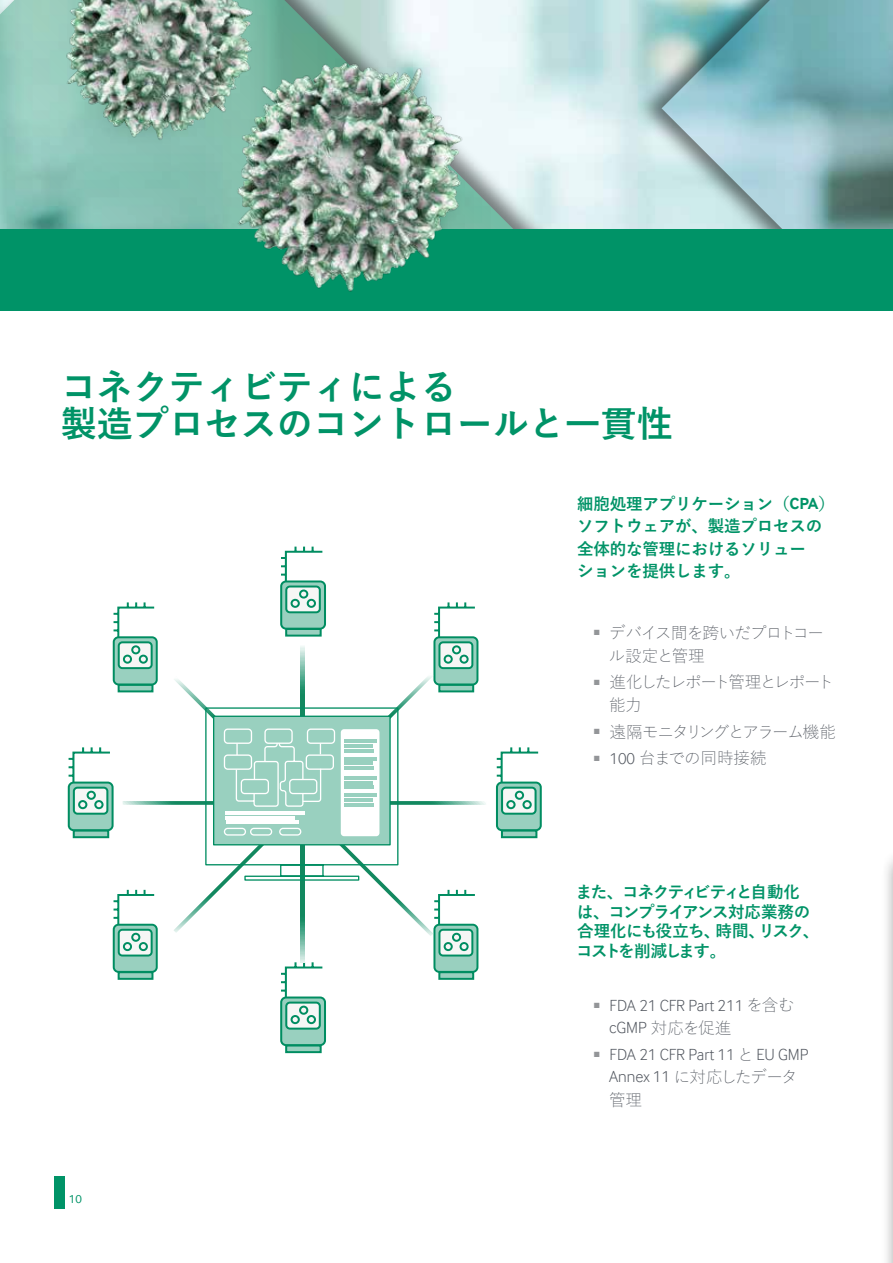
<style>
.page{position:relative;width:893px;height:1263px;background:#fff}
.page>*{position:absolute;margin:0;border:0;box-sizing:border-box;transform-origin:0 0}
.Headline{font:700 36px/37.5px "Yu Gothic";color:#009367}
.t1{font:300 16.5px/23px "Inter Face";color:#535860}
.Main_Body{font:700 16.5px/22.5px "Yu Gothic";letter-spacing:-.01em;color:#009367}
.Main_Body-2{font:700 16.5px/19.5px "Yu Gothic";letter-spacing:-.09em;color:#009367}
.t2{font:300 16.5px/22.5px "Yu Gothic";letter-spacing:-.055em;color:#535860}
.t3{font:300 16.5px/22.5px "Yu Gothic";letter-spacing:-.095em;color:#535860}
.t4{font:300 16.5px "Yu Gothic";letter-spacing:-.075em;color:#535860}
.t5{font:300 16.5px "Yu Gothic";letter-spacing:-.015em;color:#535860}
.t6{font:12px "Inter Face";color:#009367}
.s1{font-family:"Inter Face"}
.s2{font-family:"Yu Gothic"}
</style>
<div class="page">
<div style="left:880px;top:849px;width:13px;height:414px;background:#000;opacity:.5"></div>
<img style="left:608px;top:0;width:27px;height:230px">
<svg style="left:635px;top:0;width:27px;height:230px"></svg>
<svg style="left:662px;top:0;width:231px;height:230px"></svg>
<svg style="left:0;top:0;width:608px;height:230px"></svg>
<div style="left:0;top:230px;width:893px;height:80px;background:#009367"></div>
<img style="left:58px;top:0;width:202px;height:145px">
<img style="left:228px;top:53px;width:243px;height:239px">
<div style="left:439px;top:685px;width:34px;height:6px;background:#99d0bf"></div>
<div style="left:438px;top:684px;width:36px;height:8px;border:2px solid #008d61"></div>
<div style="left:434px;top:637px;width:43px;height:47px;background:#99d0bf;border-radius:5px"></div>
<div style="left:433px;top:636px;width:45px;height:49px;border:2px solid #008d61;border-radius:5px"></div>
<div style="left:439px;top:642px;width:33px;height:26px;background:#f6f6f5;border-radius:4px"></div>
<div style="left:438px;top:641px;width:35px;height:28px;border:2px solid #008d61;border-radius:4px"></div>
<svg style="left:433px;top:602px;width:44px;height:63px"></svg>
<div style="left:502px;top:830px;width:34px;height:7px;background:#99d0bf"></div>
<div style="left:501px;top:829px;width:36px;height:9px;border:2px solid #008d61"></div>
<div style="left:497px;top:782px;width:44px;height:48px;background:#99d0bf;border-radius:5px"></div>
<div style="left:496px;top:781px;width:46px;height:50px;border:2px solid #008d61;border-radius:5px"></div>
<div style="left:502px;top:788px;width:34px;height:26px;background:#f6f6f5;border-radius:4px"></div>
<div style="left:501px;top:787px;width:36px;height:28px;border:2px solid #008d61;border-radius:4px"></div>
<svg style="left:496px;top:747px;width:44px;height:63px"></svg>
<div style="left:286px;top:629px;width:35px;height:7px;background:#99d0bf"></div>
<div style="left:285px;top:628px;width:37px;height:9px;border:2px solid #008d61"></div>
<div style="left:281px;top:581px;width:44px;height:48px;background:#99d0bf;border-radius:5px"></div>
<div style="left:280px;top:580px;width:46px;height:50px;border:2px solid #008d61;border-radius:5px"></div>
<div style="left:286px;top:586px;width:34px;height:26px;background:#f6f6f5;border-radius:4px"></div>
<div style="left:285px;top:585px;width:36px;height:28px;border:2px solid #008d61;border-radius:4px"></div>
<svg style="left:280px;top:547px;width:44px;height:62px"></svg>
<div style="left:286px;top:1045px;width:35px;height:7px;background:#99d0bf"></div>
<div style="left:285px;top:1044px;width:37px;height:9px;border:2px solid #008d61"></div>
<div style="left:281px;top:997px;width:44px;height:48px;background:#99d0bf;border-radius:5px"></div>
<div style="left:280px;top:996px;width:46px;height:50px;border:2px solid #008d61;border-radius:5px"></div>
<div style="left:286px;top:1002px;width:34px;height:26px;background:#f6f6f5;border-radius:4px"></div>
<div style="left:285px;top:1001px;width:36px;height:28px;border:2px solid #008d61;border-radius:4px"></div>
<svg style="left:280px;top:962px;width:44px;height:63px"></svg>
<div style="left:439px;top:972px;width:34px;height:7px;background:#99d0bf"></div>
<div style="left:438px;top:971px;width:36px;height:9px;border:2px solid #008d61"></div>
<div style="left:434px;top:925px;width:43px;height:47px;background:#99d0bf;border-radius:5px"></div>
<div style="left:433px;top:924px;width:45px;height:49px;border:2px solid #008d61;border-radius:5px"></div>
<div style="left:439px;top:930px;width:33px;height:25px;background:#f6f6f5;border-radius:4px"></div>
<div style="left:438px;top:929px;width:35px;height:27px;border:2px solid #008d61;border-radius:4px"></div>
<svg style="left:433px;top:890px;width:44px;height:62px"></svg>
<svg style="left:174px;top:676px;width:259px;height:260px"></svg>
<svg style="left:300px;top:646px;width:4px;height:317px"></svg>
<div style="left:119px;top:685px;width:33px;height:6px;background:#99d0bf"></div>
<div style="left:118px;top:684px;width:35px;height:8px;border:2px solid #008d61"></div>
<div style="left:114px;top:637px;width:43px;height:47px;background:#99d0bf;border-radius:5px"></div>
<div style="left:113px;top:636px;width:45px;height:49px;border:2px solid #008d61;border-radius:5px"></div>
<div style="left:119px;top:642px;width:33px;height:26px;background:#f6f6f5;border-radius:4px"></div>
<div style="left:118px;top:641px;width:35px;height:28px;border:2px solid #008d61;border-radius:4px"></div>
<svg style="left:113px;top:602px;width:43px;height:63px"></svg>
<div style="left:119px;top:972px;width:33px;height:7px;background:#99d0bf"></div>
<div style="left:118px;top:971px;width:35px;height:9px;border:2px solid #008d61"></div>
<div style="left:114px;top:925px;width:43px;height:47px;background:#99d0bf;border-radius:5px"></div>
<div style="left:113px;top:924px;width:45px;height:49px;border:2px solid #008d61;border-radius:5px"></div>
<div style="left:119px;top:930px;width:33px;height:25px;background:#f6f6f5;border-radius:4px"></div>
<div style="left:118px;top:929px;width:35px;height:27px;border:2px solid #008d61;border-radius:4px"></div>
<svg style="left:113px;top:890px;width:43px;height:62px"></svg>
<div style="left:74px;top:830px;width:34px;height:7px;background:#99d0bf"></div>
<div style="left:73px;top:829px;width:36px;height:9px;border:2px solid #008d61"></div>
<div style="left:69px;top:782px;width:44px;height:48px;background:#99d0bf;border-radius:5px"></div>
<div style="left:68px;top:781px;width:46px;height:50px;border:2px solid #008d61;border-radius:5px"></div>
<div style="left:74px;top:788px;width:33px;height:26px;background:#f6f6f5;border-radius:4px"></div>
<div style="left:73px;top:787px;width:35px;height:28px;border:2px solid #008d61;border-radius:4px"></div>
<svg style="left:68px;top:747px;width:44px;height:63px"></svg>
<svg style="left:123px;top:707px;width:363px;height:174px"></svg>
<hr style="left:226px;top:811px;width:79px;height:3px;background:#fff">
<hr style="left:226px;top:816px;width:69px;height:3px;background:#fff">
<hr style="left:226px;top:821px;width:73px;height:3px;background:#fff">
<hr style="left:344px;top:740px;width:32px;height:3px;background:#99d0bf">
<hr style="left:344px;top:744px;width:28px;height:3px;background:#99d0bf">
<hr style="left:344px;top:749px;width:30px;height:3px;background:#99d0bf">
<hr style="left:344px;top:757px;width:32px;height:3px;background:#99d0bf">
<hr style="left:344px;top:762px;width:28px;height:3px;background:#99d0bf">
<hr style="left:344px;top:766px;width:30px;height:4px;background:#99d0bf">
<hr style="left:344px;top:776px;width:32px;height:3px;background:#99d0bf">
<hr style="left:344px;top:781px;width:28px;height:3px;background:#99d0bf">
<hr style="left:344px;top:786px;width:30px;height:3px;background:#99d0bf">
<hr style="left:344px;top:794px;width:32px;height:3px;background:#99d0bf">
<hr style="left:344px;top:799px;width:28px;height:3px;background:#99d0bf">
<hr style="left:344px;top:803px;width:30px;height:3px;background:#99d0bf">
<div style="left:54px;top:1176px;width:11px;height:32px;background:#009367"></div>
<p class="Headline" style="left:61px;top:368px;width:613px">コネクティビティによる<br>製造プロセスのコントロールと一貫性</p>
<p class="Main_Body" style="left:577px;top:493px;width:259px">細胞処理アプリケーション（<span class="s1">CPA</span>）ソフトウェアが、製造プロセスの全体的な管理におけるソリュー<br>ションを提供します。</p>
<p class="t2" style="left:609px;top:619px;width:217px;text-indent:-16px"><sup>■</sup> デバイス間を跨いだプロトコール設定と管理</p>
<p class="t3" style="left:609px;top:669px;width:226px;text-indent:-16px"><sup>■</sup> 進化したレポート管理とレポート能力</p>
<p class="t4" style="left:593px;top:716px;width:244px"><sup>■</sup> 遠隔モニタリングとアラーム機能</p>
<p class="t5" style="left:593px;top:743px;width:175px"><sup>■</sup> <span class="s1">100</span> 台までの同時接続</p>
<p class="t6" style="left:69px;top:1192px;width:14px">10</p>
<p class="Main_Body-2" style="left:576px;top:883px;width:245px">また、コネクティビティと自動化は、コンプライアンス対応業務の合理化にも役立ち、時間、リスク、コストを削減します。</p>
<p class="t1" style="left:609px;top:993px;width:187px;text-indent:-16px"><sup>■</sup> FDA 21 CFR Part 211 <span class="s2">を含む</span>cGMP <span class="s2">対応を促進</span></p>
<p class="t1" style="left:609px;top:1043px;width:201px;text-indent:-16px"><sup>■</sup> FDA 21 CFR Part 11 <span class="s2">と</span>EU GMP<br>Annex 11 <span class="s2">に対応したデータ管理</span></p>
</div>
